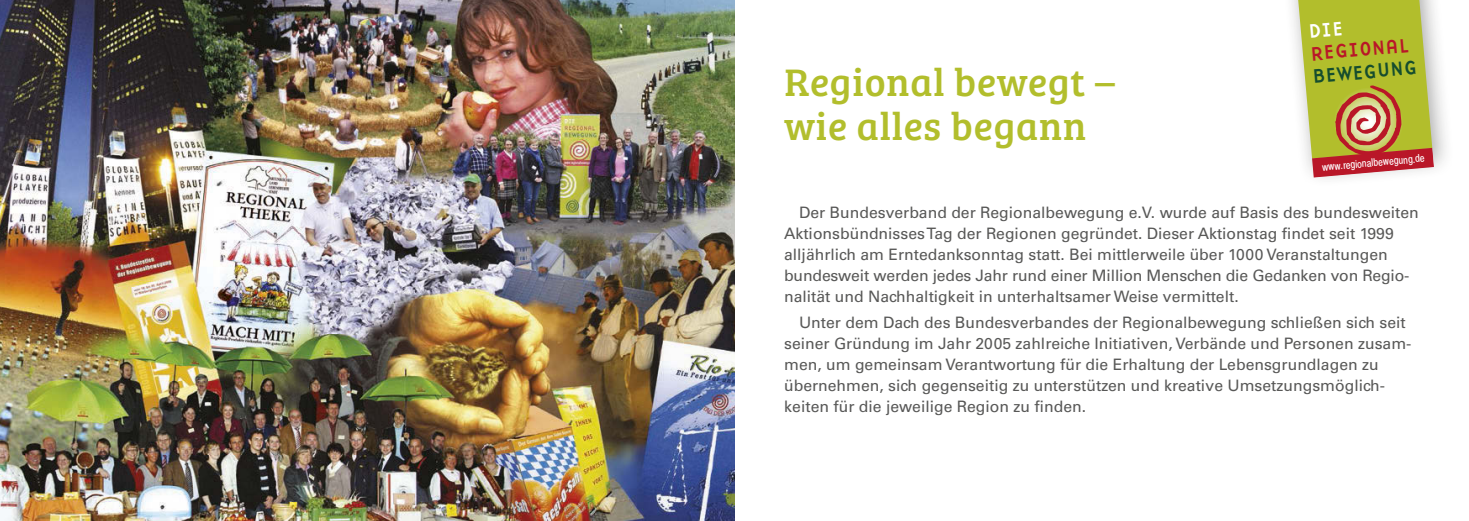
<style>
.page{position:relative;width:1469px;height:521px;background:#fff}
.page>*{position:absolute;margin:0;border:0;box-sizing:border-box;transform-origin:0 0}
.t1{font:39.73px/43.8px "Bree Serif";letter-spacing:.02em;color:#b2be2c}
.t2{font:20.3px "Base Nine SC";color:#b91728}
.t3{font:20.3px "Base Nine SC";color:#154d2e}
.t4{font:15.75px/21px "Univers LT Std";color:#585857}
.t5{font:10.67px "Xerox Sans Serif Narrow FC";color:#fff}
</style>
<div class="page">
<div style="left:1278px;top:0;width:176px;height:188px;background:#222221;opacity:.37"></div>
<img style="left:0;top:0;width:734px;height:521px">
<svg style="left:1298px;top:0;width:135px;height:177px"></svg>
<h1 class="t1" style="left:784px;top:58px;width:332px">Regional bewegt – wie alles begann</h1>
<p class="t2" style="left:1309px;top:39px;width:99px;rotate:-5deg">REGIONAL</p>
<p class="t3" style="left:1311px;top:62px;width:106px;rotate:-5deg">BEWEGUNG</p>
<p class="t5" style="left:1321px;top:160px;width:104px;rotate:-5deg">www.regionalbewegung.de</p>
<p class="t4" style="left:784px;top:202px;width:636px;text-indent:15px">Der Bundesverband der Regionalbewegung e.V. wurde auf Basis des bundesweiten Aktionsbündnisses Tag der Regionen gegründet. Dieser Aktionstag findet seit 1999 alljährlich am Erntedanksonntag statt. Bei mittlerweile über 1000 Veranstaltungen bundesweit werden jedes Jahr rund einer Million Menschen die Gedanken von Regio&shy;nalität und Nachhaltigkeit in unterhaltsamer Weise vermittelt.</p>
<p class="t4" style="left:784px;top:312px;width:629px;text-indent:15px">Unter dem Dach des Bundesverbandes der Regionalbewegung schließen sich seit seiner Gründung im Jahr 2005 zahlreiche Initiativen, Verbände und Personen zusam&shy;men, um gemeinsam Verantwortung für die Erhaltung der Lebensgrundlagen zu übernehmen, sich gegenseitig zu unterstützen und kreative Umsetzungsmöglich&shy;keiten für die jeweilige Region zu finden.</p>
</div>
